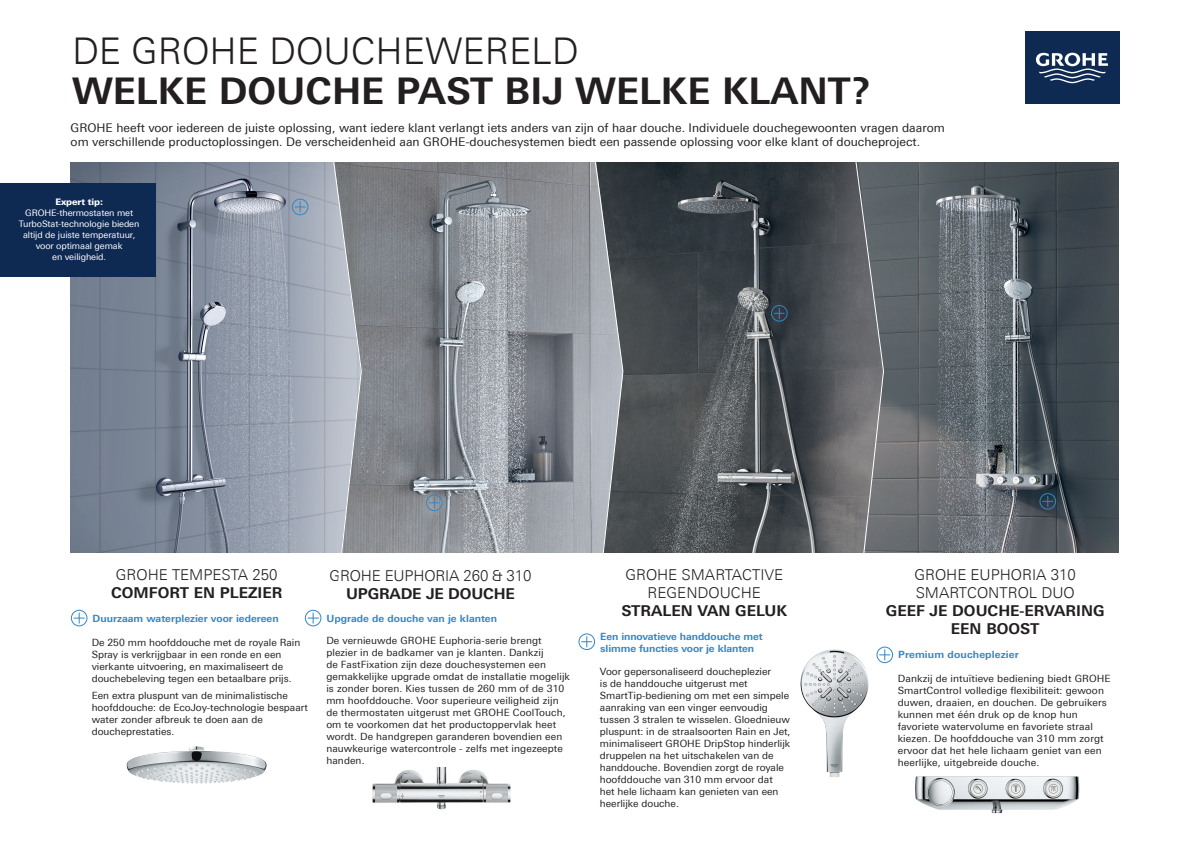
<style>
.page{position:relative;width:1191px;height:842px;background:#fff}
.page>*{position:absolute;margin:0;border:0;box-sizing:border-box;transform-origin:0 0}
.t1{font:700 36.8px "Univers Next Pro";color:#231f20}
.t2{font:300 36.8px "Univers Next Pro";color:#231f20}
.t3{font:300 15px/18px "Univers Next Pro";color:#231f20}
.t4{font:700 15px/18px "Univers Next Pro";color:#231f20;text-align:center}
.t5{font:12px/14px "Univers Next Pro";color:#231f20}
.t6{font:10px/12px "Univers Next Pro";color:#231f20}
.t7{font:700 10px/12px "Univers Next Pro";color:#3486c6}
.t8{font:9px/11px "Univers Next Pro";letter-spacing:-.01em;color:#fff;text-align:center}
.t9{font:800 9px "Univers Next Pro";letter-spacing:-.01em;color:#fff}
</style>
<div class="page">
<img style="left:127px;top:746px;width:140px;height:38px">
<img style="left:915px;top:776px;width:164px;height:37px">
<img style="left:800px;top:649px;width:68px;height:128px">
<div style="left:876px;top:647px;width:17px;height:16px;border:1px solid #3486c6;border-radius:50%"></div>
<svg style="left:879px;top:649px;width:11px;height:11px"></svg>
<div style="left:578px;top:633px;width:17px;height:17px;border:1px solid #3486c6;border-radius:50%"></div>
<svg style="left:581px;top:636px;width:11px;height:11px"></svg>
<div style="left:305px;top:610px;width:16px;height:16px;border:1px solid #3486c6;border-radius:50%"></div>
<svg style="left:308px;top:613px;width:11px;height:10px"></svg>
<div style="left:71px;top:610px;width:16px;height:16px;border:1px solid #3486c6;border-radius:50%"></div>
<svg style="left:74px;top:613px;width:11px;height:10px"></svg>
<img style="left:71px;top:162px;width:1047px;height:391px">
<div style="left:771px;top:305px;width:16px;height:17px;border:1px solid #3486c6;border-radius:50%"></div>
<svg style="left:774px;top:308px;width:11px;height:11px"></svg>
<div style="left:1039px;top:493px;width:17px;height:17px;border:1px solid #3486c6;border-radius:50%"></div>
<svg style="left:1042px;top:496px;width:11px;height:11px"></svg>
<svg style="left:414px;top:483px;width:40px;height:40px"></svg>
<div style="left:426px;top:494px;width:16px;height:17px;border:1px solid #3486c6;border-radius:50%"></div>
<svg style="left:429px;top:497px;width:11px;height:11px"></svg>
<div style="left:292px;top:199px;width:16px;height:16px;border:1px solid #3486c6;border-radius:50%"></div>
<svg style="left:295px;top:201px;width:11px;height:11px"></svg>
<svg style="left:332px;top:162px;width:30px;height:391px;background:#a4a9b0"></svg>
<svg style="left:593px;top:162px;width:31px;height:391px;background:#858a8f"></svg>
<svg style="left:854px;top:162px;width:30px;height:391px;background:#717376"></svg>
<div style="left:1025px;top:31px;width:94px;height:73px;background:#0e2952"></div>
<svg style="left:1036px;top:53px;width:72px;height:30px"></svg>
<div style="left:0;top:183px;width:155px;height:93px;background:#0e2952"></div>
<img style="left:372px;top:767px;width:139px;height:43px">
<h1 class="t2" style="left:72px;top:29px;width:508px">DE GROHE DOUCHEWERELD</h1>
<h1 class="t1" style="left:72px;top:68px;width:800px">WELKE DOUCHE PAST BIJ WELKE KLANT?</h1>
<p class="t5" style="left:71px;top:120px;width:875px">GROHE heeft voor iedereen de juiste oplossing, want iedere klant verlangt iets anders van zijn of haar douche. Individuele douchegewoonten vragen daarom om verschillende productoplossingen. De verscheidenheid aan GROHE-douchesystemen biedt een passende oplossing voor elke klant of doucheproject.</p>
<p class="t9" style="left:55px;top:197px;width:49px">Expert tip:</p>
<p class="t8" style="left:19px;top:208px;width:122px">GROHE-thermostaten met<br>TurboStat-technologie bieden altijd de juiste temperatuur, voor optimaal gemak<br>en veiligheid.</p>
<h2 class="t3" style="left:116px;top:566px;width:163px">GROHE TEMPESTA 250</h2>
<h2 class="t4" style="left:111px;top:584px;width:173px">COMFORT EN PLEZIER</h2>
<h2 class="t3" style="left:329px;top:567px;width:204px">GROHE EUPHORIA 260 &amp; 310</h2>
<h2 class="t4" style="left:346px;top:584px;width:170px">UPGRADE JE DOUCHE</h2>
<p class="t7" style="left:93px;top:612px;width:187px">Duurzaam waterplezier voor iedereen</p>
<p class="t7" style="left:326px;top:612px;width:172px">Upgrade de douche van je klanten</p>
<p class="t6" style="left:92px;top:636px;width:210px">De 250 mm hoofddouche met de royale Rain Spray is verkrijgbaar in een ronde en een vierkante uitvoering, en maximaliseert de douchebeleving tegen een betaalbare prijs.</p>
<p class="t6" style="left:92px;top:690px;width:218px">Een extra pluspunt van de minimalistische hoofddouche: de EcoJoy-technologie bespaart water zonder afbreuk te doen aan de doucheprestaties.</p>
<p class="t6" style="left:326px;top:635px;width:245px">De vernieuwde GROHE Euphoria-serie brengt plezier in de badkamer van je klanten. Dankzij<br>de FastFixation zijn deze douchesystemen een gemakkelijke upgrade omdat de installatie mogelijk is zonder boren. Kies tussen de 260 mm of de 310 mm hoofddouche. Voor superieure veiligheid zijn de thermostaten uitgerust met GROHE CoolTouch, om te voorkomen dat het productoppervlak heet wordt. De handgrepen garanderen bovendien een nauwkeurige watercontrole - zelfs met ingezeepte handen.</p>
<h2 class="t3" style="left:625px;top:566px;width:159px;text-align:center">GROHE SMARTACTIVE<br>REGENDOUCHE</h2>
<h2 class="t4" style="left:621px;top:602px;width:167px">STRALEN VAN GELUK</h2>
<p class="t7" style="left:600px;top:630px;width:164px">Een innovatieve handdouche met slimme functies voor je klanten</p>
<h2 class="t3" style="left:914px;top:566px;width:163px">GROHE EUPHORIA 310<br>SMARTCONTROL DUO</h2>
<h2 class="t4" style="left:886px;top:602px;width:220px">GEEF JE DOUCHE-ERVARING<br>EEN BOOST</h2>
<p class="t7" style="left:898px;top:649px;width:122px">Premium doucheplezier</p>
<p class="t6" style="left:600px;top:666px;width:192px">Voor gepersonaliseerd doucheplezier<br>is de handdouche uitgerust met SmartTip-bediening om met een simpele aanraking van een vinger eenvoudig tussen 3 stralen te wisselen. Gloednieuw pluspunt: in de straalsoorten Rain en Jet, minimaliseert GROHE DripStop hinderlijk druppelen na het uitschakelen van de handdouche. Bovendien zorgt de royale hoofddouche van 310 mm ervoor dat<br>het hele lichaam kan genieten van een heerlijke douche.</p>
<p class="t6" style="left:897px;top:672px;width:214px">Dankzij de intuïtieve bediening biedt GROHE SmartControl volledige flexibiliteit: gewoon duwen, draaien, en douchen. De gebruikers kunnen met één druk op de knop hun favoriete watervolume en favoriete straal kiezen. De hoofddouche van 310 mm zorgt ervoor dat het hele lichaam geniet van een heerlijke, uitgebreide douche.</p>
</div>
